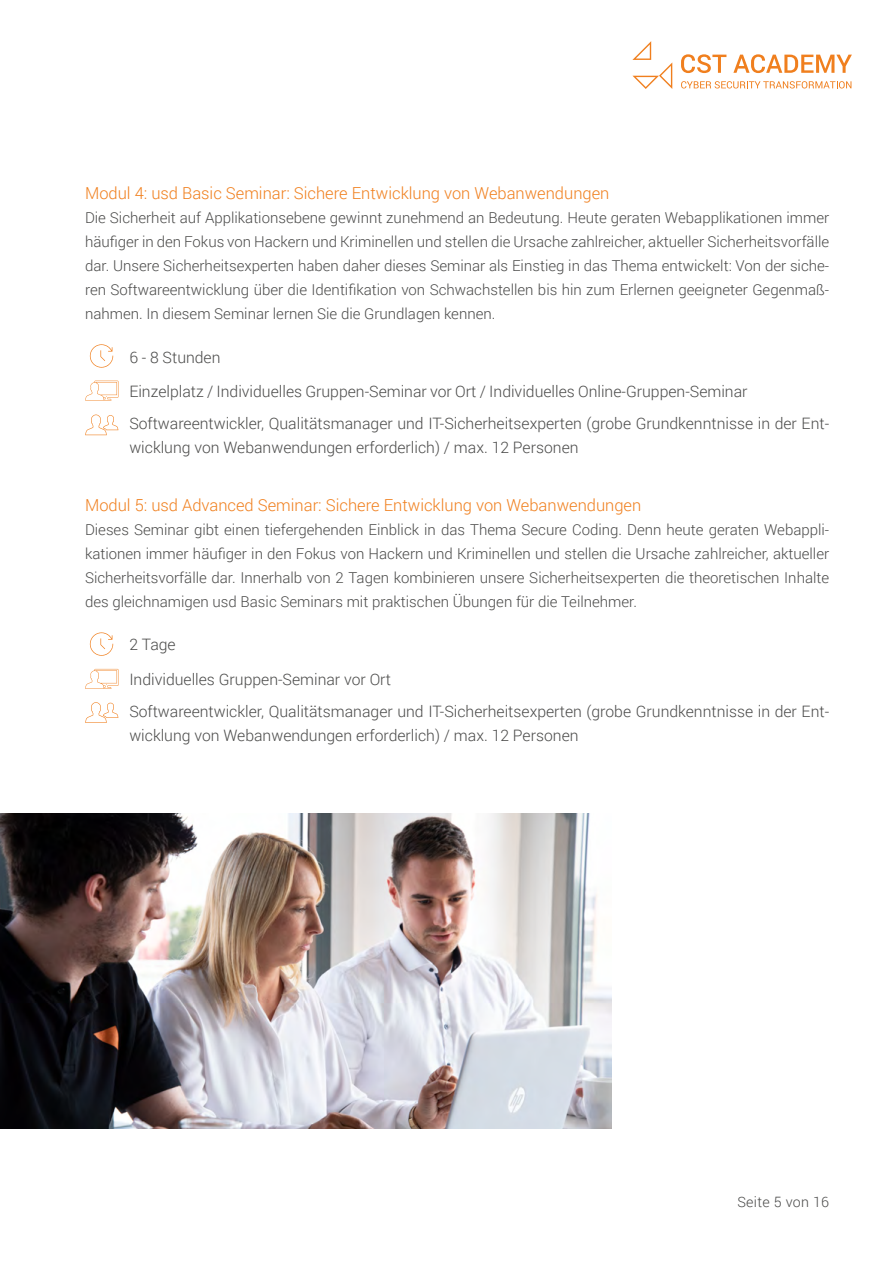
<style>
.page{position:relative;width:893px;height:1263px;background:#fff}
.page>*{position:absolute;margin:0;border:0;box-sizing:border-box;transform-origin:0 0}
.t1{font:300 16.5px "Roboto";color:#f07f1d}
.t2{font:300 15.75px/24px "Roboto";color:#4a4a49}
.t3{font:300 15px/24px "Roboto";color:#4a4a49;text-align:justify}
.t4{font:300 14.25px "Roboto";letter-spacing:.02em;color:#4a4a49}
</style>
<div class="page">
<svg style="left:681px;top:54px;width:45px;height:19px"></svg>
<svg style="left:733px;top:54px;width:119px;height:19px"></svg>
<svg style="left:681px;top:81px;width:170px;height:8px"></svg>
<svg style="left:632px;top:41px;width:40px;height:48px"></svg>
<img style="left:0;top:813px;width:611px;height:315px">
<svg style="left:85px;top:415px;width:33px;height:20px"></svg>
<svg style="left:90px;top:344px;width:23px;height:24px"></svg>
<svg style="left:85px;top:702px;width:33px;height:21px"></svg>
<svg style="left:90px;top:632px;width:23px;height:24px"></svg>
<svg style="left:85px;top:381px;width:33px;height:19px"></svg>
<svg style="left:85px;top:669px;width:33px;height:20px"></svg>
<p class="t1" style="left:85px;top:182px;width:526px">Modul 4: usd Basic Seminar: Sichere Entwicklung von Webanwendungen</p>
<p class="t3" style="left:85px;top:205px;width:746px">Die Sicherheit auf Applikationsebene gewinnt zunehmend an Bedeutung. Heute geraten Webapplikationen immer häufiger in den Fokus von Hackern und Kriminellen und stellen die Ursache zahlreicher, aktueller Sicherheitsvorfälle dar. Unsere Sicherheitsexperten haben daher dieses Seminar als Einstieg in das Thema entwickelt: Von der siche&shy;ren Softwareentwicklung über die Identifikation von Schwachstellen bis hin zum Erlernen geeigneter Gegenmaß&shy;nahmen. In diesem Seminar lernen Sie die Grundlagen kennen.</p>
<p class="t2" style="left:129px;top:345px;width:93px">6 - 8 Stunden</p>
<p class="t2" style="left:129px;top:379px;width:620px">Einzelplatz / Individuelles Gruppen-Seminar vor Ort / Individuelles Online-Gruppen-Seminar</p>
<p class="t2" style="left:129px;top:411px;width:701px">Softwareentwickler, Qualitätsmanager und IT-Sicherheitsexperten (grobe Grundkenntnisse in der Ent&shy;wicklung von Webanwendungen erforderlich) / max. 12 Personen</p>
<p class="t1" style="left:85px;top:494px;width:558px">Modul 5: usd Advanced Seminar: Sichere Entwicklung von Webanwendungen</p>
<p class="t3" style="left:85px;top:517px;width:746px">Dieses Seminar gibt einen tiefergehenden Einblick in das Thema Secure Coding. Denn heute geraten Webappli&shy;kationen immer häufiger in den Fokus von Hackern und Kriminellen und stellen die Ursache zahlreicher, aktueller Sicherheitsvorfälle dar. Innerhalb von 2 Tagen kombinieren unsere Sicherheitsexperten die theoretischen Inhalte des gleichnamigen usd Basic Seminars mit praktischen Übungen für die Teilnehmer.</p>
<p class="t2" style="left:129px;top:632px;width:48px">2 Tage</p>
<p class="t2" style="left:129px;top:667px;width:263px">Individuelles Gruppen-Seminar vor Ort</p>
<p class="t2" style="left:129px;top:699px;width:701px">Softwareentwickler, Qualitätsmanager und IT-Sicherheitsexperten (grobe Grundkenntnisse in der Ent&shy;wicklung von Webanwendungen erforderlich) / max. 12 Personen</p>
<p class="t4" style="left:737px;top:1192px;width:93px">Seite 5 von 16</p>
</div>
